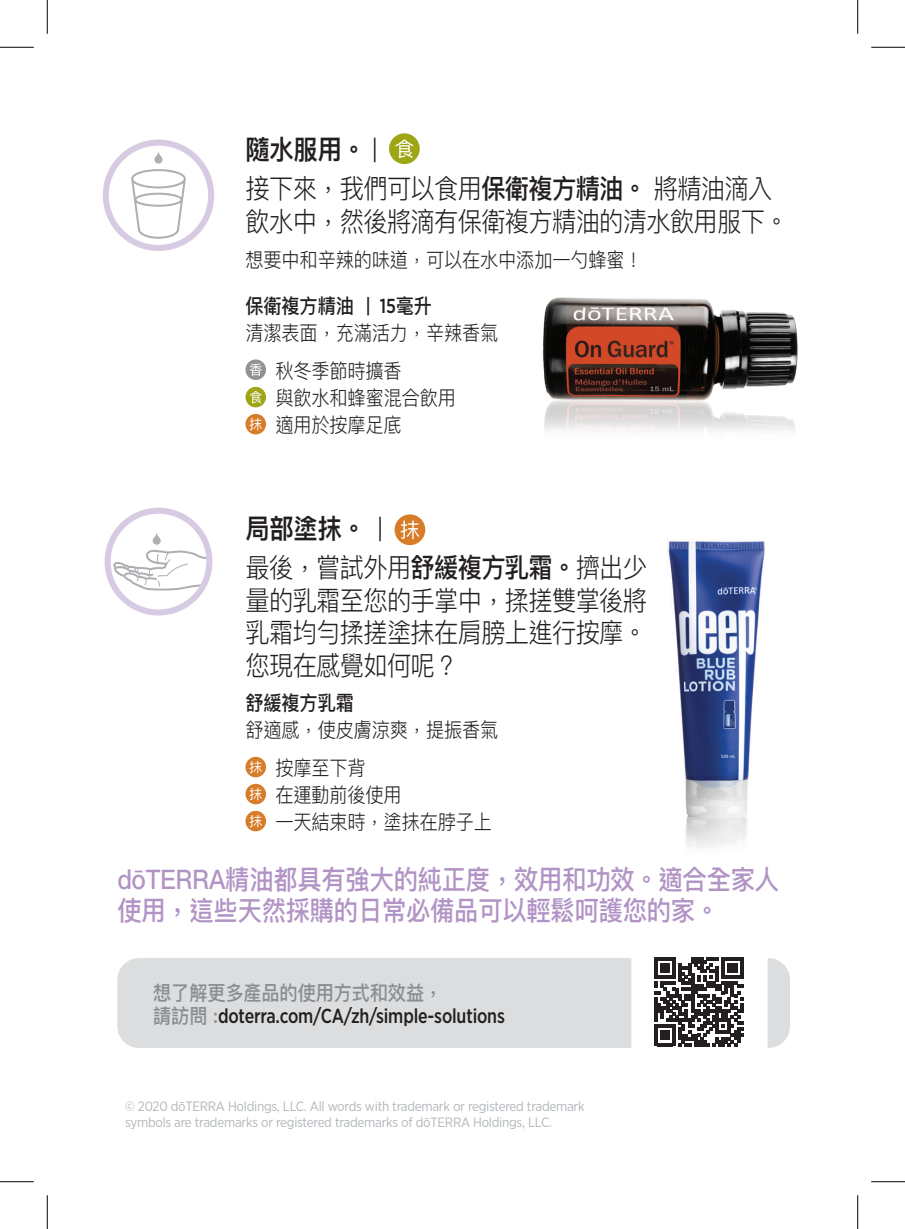
<style>
.page{position:relative;width:905px;height:1229px;background:#fff}
.page>*{position:absolute;margin:0;border:0;box-sizing:border-box;transform-origin:0 0}
.t1{font:300 27px/38.9px "Ping Fang TC";letter-spacing:-.03em;color:#231f20;scale:.9 1}
.t2{font:500 27px/31.5px "Ping Fang TC";letter-spacing:-.01em;color:#b194c5;scale:.9 1}
.t3{font:300 20.25px/27px "Ping Fang TC";letter-spacing:-.01em;color:#231f20;scale:.9 1}
.t4{font:500 20.25px "Gotham Narrow";letter-spacing:-.01em;color:#231f20;scale:.9 1}
.t5{font:500 20.25px "Ping Fang TC";letter-spacing:-.01em;color:#8b8c8e;scale:.9 1}
.t6{font:500 20.25px "Ping Fang TC";letter-spacing:-.01em;color:#231f20;scale:.9 1}
.t7{font:13.5px/15.8px "Gotham Narrow";letter-spacing:-.02em;color:#b2b7bb}
.s1{font-weight:600}
.s2{font-family:"Gotham Narrow";font-weight:400}
.s3{font-weight:500}
.s4{font-family:"Gotham Narrow";font-weight:500}
.s5{font-family:"Ping Fang TC";color:#8b8c8e}
</style>
<div class="page">
<img style="left:668px;top:541px;width:97px;height:308px">
<svg style="left:113px;top:533px;width:97px;height:57px"></svg>
<div style="left:104px;top:507px;width:108px;height:108px;border:6px solid #d7cbe3;border-radius:50%"></div>
<div style="left:394px;top:514px;width:31px;height:31px;background:#d77c29;border-radius:50%"></div>
<svg style="left:400px;top:520px;width:19px;height:19px"></svg>
<div style="left:245px;top:757px;width:21px;height:20px;background:#d77c29;border-radius:50%"></div>
<svg style="left:249px;top:761px;width:13px;height:12px"></svg>
<div style="left:245px;top:784px;width:21px;height:20px;background:#d77c29;border-radius:50%"></div>
<svg style="left:249px;top:788px;width:13px;height:12px"></svg>
<div style="left:245px;top:811px;width:21px;height:20px;background:#d77c29;border-radius:50%"></div>
<svg style="left:249px;top:815px;width:13px;height:12px"></svg>
<div style="left:117px;top:958px;width:673px;height:89px;background:#dcdddf;border-radius:22px"></div>
<div style="left:631px;top:930px;width:136px;height:131px;background:#fff;border-radius:5px"></div>
<img style="left:543px;top:297px;width:255px;height:134px">
<div style="left:103px;top:140px;width:111px;height:111px;border:6px solid #d7cbe3;border-radius:50%"></div>
<svg style="left:131px;top:152px;width:55px;height:87px"></svg>
<div style="left:389px;top:133px;width:31px;height:31px;background:#9ea615;border-radius:50%"></div>
<svg style="left:395px;top:139px;width:18px;height:19px"></svg>
<div style="left:245px;top:359px;width:21px;height:21px;background:#919295;border-radius:50%"></div>
<svg style="left:250px;top:363px;width:12px;height:13px"></svg>
<div style="left:245px;top:387px;width:21px;height:20px;background:#9ea615;border-radius:50%"></div>
<svg style="left:250px;top:391px;width:12px;height:12px"></svg>
<div style="left:245px;top:414px;width:21px;height:20px;background:#d77c29;border-radius:50%"></div>
<svg style="left:249px;top:418px;width:13px;height:12px"></svg>
<svg style="left:654px;top:957px;width:89px;height:89px"></svg>
<hr style="left:0;top:47px;width:34px;height:1px;background:#000">
<hr style="left:871px;top:47px;width:33px;height:1px;background:#000">
<hr style="left:0;top:1181px;width:34px;height:1px;background:#000">
<hr style="left:871px;top:1181px;width:33px;height:1px;background:#000">
<hr style="left:47px;top:0;width:1px;height:34px;background:#000">
<hr style="left:47px;top:1195px;width:1px;height:33px;background:#000">
<hr style="left:857px;top:0;width:1px;height:34px;background:#000">
<hr style="left:857px;top:1195px;width:1px;height:33px;background:#000">
<h1 class="t1" style="left:245px;top:129px;width:587px"><span class="s1">隨水服用。</span> <span class="s2">|<br></span>接下來，我們可以食用<span class="s3">保衛複方精油。</span> 將精油滴入</h1>
<h1 class="t1" style="left:245px;top:202px;width:605px">飲水中，然後將滴有保衛複方精油的清水飲用服下。</h1>
<h2 class="t3" style="left:245px;top:246px;width:443px">想要中和辛辣的味道，可以在水中添加一勺蜂蜜！</h2>
<h2 class="t3" style="left:245px;top:292px;width:282px"><span class="s3">保衛複方精油</span> <span class="s4">| 15</span><span class="s3">毫升<br></span>清潔表面，充滿活力，辛辣香氣</h2>
<h2 class="t3" style="left:275px;top:357px;width:202px">秋冬季節時擴香<br>與飲水和蜂蜜混合飲用適用於按摩足底</h2>
<h1 class="t1" style="left:245px;top:509px;width:448px"><span class="s1">局部塗抹。</span> <span class="s2">|<br></span>最後，嘗試外用<span class="s3">舒緩複方乳霜。</span>擠出少</h1>
<h1 class="t1" style="left:245px;top:583px;width:448px;line-height:32.4px;text-align:justify">量的乳霜至您的手掌中，揉搓雙掌後將乳霜均勻揉搓塗抹在肩膀上進行按摩。您現在感覺如何呢？</h1>
<h2 class="t6" style="left:245px;top:690px;width:122px">舒緩複方乳霜</h2>
<h2 class="t3" style="left:275px;top:710px;width:249px;line-height:38px;text-indent:-30px">舒適感，使皮膚涼爽，提振香氣按摩至下背</h2>
<h2 class="t3" style="left:275px;top:781px;width:242px">在運動前後使用<br>一天結束時，塗抹在脖子上</h2>
<h1 class="t2" style="left:117px;top:862px;width:736px">dōTERRA精油都具有強大的純正度，效用和功效。適合全家人使用，這些天然採購的日常必備品可以輕鬆呵護您的家。</h1>
<h2 class="t5" style="left:153px;top:980px;width:322px">想了解更多產品的使用方式和效益，</h2>
<h2 class="t4" style="left:153px;top:1002px;width:392px"><span class="s5">請訪問 :</span>doterra.com/CA/zh/simple-solutions</h2>
<p class="t7" style="left:125px;top:1097px;width:461px">© 2020 dōTERRA Holdings, LLC. All words with trademark or registered trademark symbols are trademarks or registered trademarks of dōTERRA Holdings, LLC.</p>
</div>
